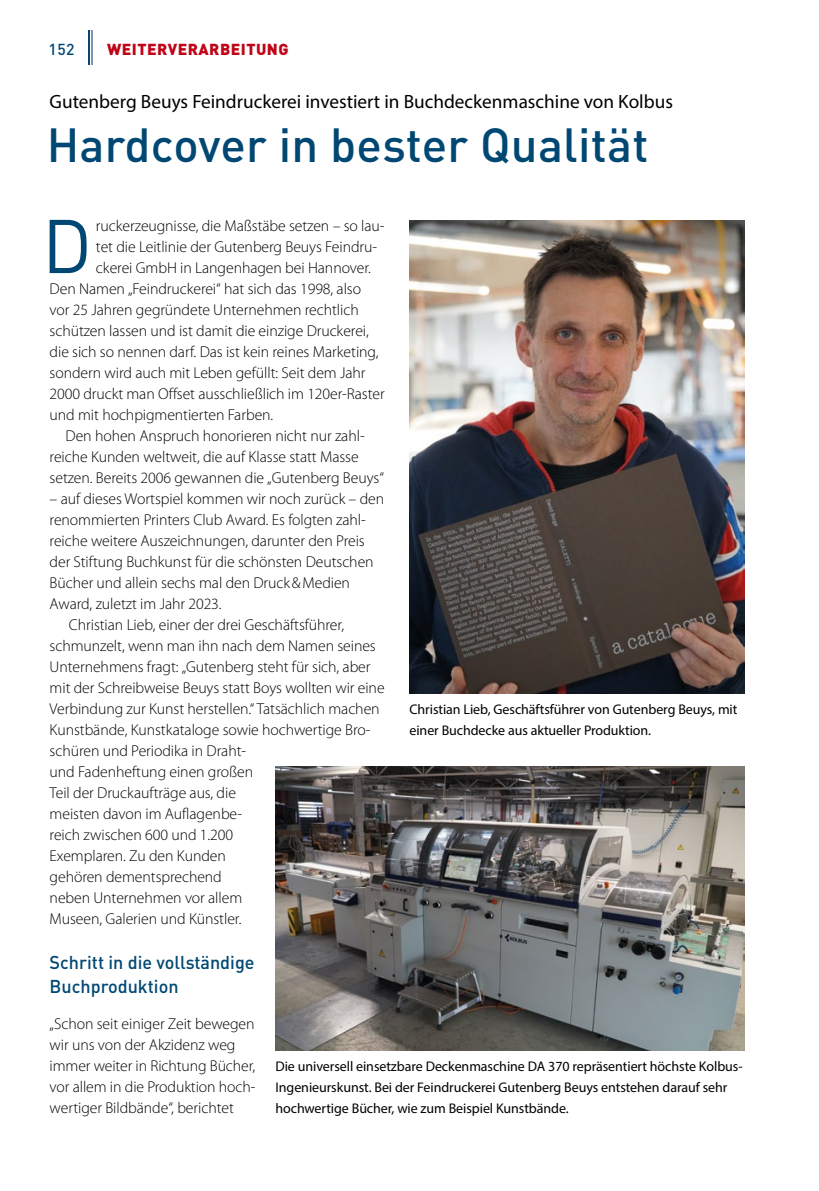
<style>
.page{position:relative;width:819px;height:1191px;background:#fff}
.page>*{position:absolute;margin:0;border:0;box-sizing:border-box;transform-origin:0 0}
._04_Lauf_Initial{font:74.73px "DINOT";color:#004873}
._02_Head{font:500 47.25px "DINOT";letter-spacing:.005em;color:#004873}
._01_Dachzeile{font:19.25px "Myriad Pro";color:#000}
._05_Zwiti_zweizeilig{font:500 18.38px/24.5px "DINOT";color:#004873}
._04_Lauf_Einzug{font:300 15.75px/21px "Myriad Pro";letter-spacing:-.005em;color:#000}
._04_Lauf_Initial-2{font:300 15.75px "Myriad Pro";letter-spacing:-.005em;color:#000}
._04_Lauf{font:300 15.75px/21px "Myriad Pro";letter-spacing:-.005em;color:#000}
.t1{font:900 15.75px "DINOT";letter-spacing:.03em;color:#c00418}
.t2{font:500 15.75px "DINOT";color:#004873}
._07_BU{font:14px/21px "Myriad Pro";letter-spacing:-.005em;color:#000}
</style>
<div class="page">
<hr style="left:88px;top:30px;width:2px;height:35px;background:#004873">
<hr style="left:92px;top:30px;width:1px;height:35px;background:#8794b0">
<img style="left:409px;top:220px;width:335px;height:473px">
<img style="left:275px;top:766px;width:469px;height:284px">
<p class="t2" style="left:49px;top:39px;width:27px">152</p>
<p class="t1" style="left:107px;top:38px;width:183px">WEITERVERARBEITUNG</p>
<p class="_01_Dachzeile" style="left:50px;top:89px;width:625px">Gutenberg Beuys Feindruckerei investiert in Buchdeckenmaschine von Kolbus</p>
<p class="_02_Head" style="left:47px;top:115px;width:603px">Hardcover in bester Qualität</p>
<p class="_04_Lauf_Initial" style="left:42px;top:199px;width:52px">D</p>
<p class="_04_Lauf_Initial-2" style="left:96px;top:216px;width:290px">ruckerzeugnisse, die Maßstäbe setzen – so lau-</p>
<p class="_04_Lauf_Initial-2" style="left:96px;top:237px;width:283px">tet die Leitlinie der Gutenberg Beuys Feindru-</p>
<p class="_04_Lauf_Initial-2" style="left:96px;top:258px;width:276px">ckerei GmbH in Langenhagen bei Hannover.</p>
<p class="_04_Lauf_Initial-2" style="left:50px;top:279px;width:313px">Den Namen „Feindruckerei“ hat sich das 1998, also</p>
<p class="_04_Lauf_Initial-2" style="left:50px;top:300px;width:310px">vor 25 Jahren gegründete Unternehmen rechtlich</p>
<p class="_04_Lauf_Initial-2" style="left:50px;top:321px;width:321px">schützen lassen und ist damit die einzige Druckerei,</p>
<p class="_04_Lauf_Initial-2" style="left:50px;top:342px;width:330px">die sich so nennen darf. Das ist kein reines Marketing,</p>
<p class="_04_Lauf_Initial-2" style="left:50px;top:363px;width:317px">sondern wird auch mit Leben gefüllt: Seit dem Jahr</p>
<p class="_04_Lauf_Initial-2" style="left:50px;top:384px;width:336px">2000 druckt man Offset ausschließlich im 120er-Raster</p>
<p class="_04_Lauf_Initial-2" style="left:50px;top:405px;width:225px">und mit hochpigmentierten Farben.</p>
<p class="_04_Lauf_Einzug" style="left:50px;top:425px;width:336px;text-indent:16px">Den hohen Anspruch honorieren nicht nur zahl&shy;reiche Kunden weltweit, die auf Klasse statt Masse setzen. Bereits 2006 gewannen die „Gutenberg Beuys“</p>
<p class="_04_Lauf_Einzug" style="left:50px;top:488px;width:336px">– auf dieses Wortspiel kommen wir noch zurück – den renommierten Printers Club Award. Es folgten zahl&shy;reiche weitere Auszeichnungen, darunter den Preis der Stiftung Buchkunst für die schönsten Deutschen Bücher und allein sechs mal den Druck &amp; Medien Award, zuletzt im Jahr 2023.</p>
<p class="_04_Lauf_Einzug" style="left:50px;top:614px;width:336px;text-indent:19px">Christian Lieb, einer der drei Geschäftsführer, schmunzelt, wenn man ihn nach dem Namen seines Unternehmens fragt: „Gutenberg steht für sich, aber mit der Schreibweise Beuys statt Boys wollten wir eine Verbindung zur Kunst herstellen.“ Tatsächlich machen Kunstbände, Kunstkataloge sowie hochwertige Bro&shy;schüren und Periodika in Draht-<br>und Fadenheftung einen großen<br>Teil der Druckaufträge aus, die<br>meisten davon im Auflagenbe-<br>reich zwischen 600 und 1.200<br>Exemplaren. Zu den Kunden<br>gehören dementsprechend<br>neben Unternehmen vor allem<br>Museen, Galerien und Künstler.</p>
<p class="_05_Zwiti_zweizeilig" style="left:50px;top:949px;width:206px">Schritt in die vollständige<br>Buchproduktion</p>
<p class="_04_Lauf" style="left:50px;top:1013px;width:207px">„Schon seit einiger Zeit bewegen wir uns von der Akzidenz weg immer weiter in Richtung Bücher, vor allem in die Produktion hoch&shy;wertiger Bildbände“, berichtet</p>
<p class="_07_BU" style="left:409px;top:699px;width:329px">Christian Lieb, Geschäftsführer von Gutenberg Beuys, mit einer Buchdecke aus aktueller Produktion.</p>
<p class="_07_BU" style="left:275px;top:1056px;width:468px">Die universell einsetzbare Deckenmaschine DA 370 repräsentiert höchste Kolbus-<br>Ingenieurskunst. Bei der Feindruckerei Gutenberg Beuys entstehen darauf sehr hochwertige Bücher, wie zum Beispiel Kunstbände.</p>
</div>
